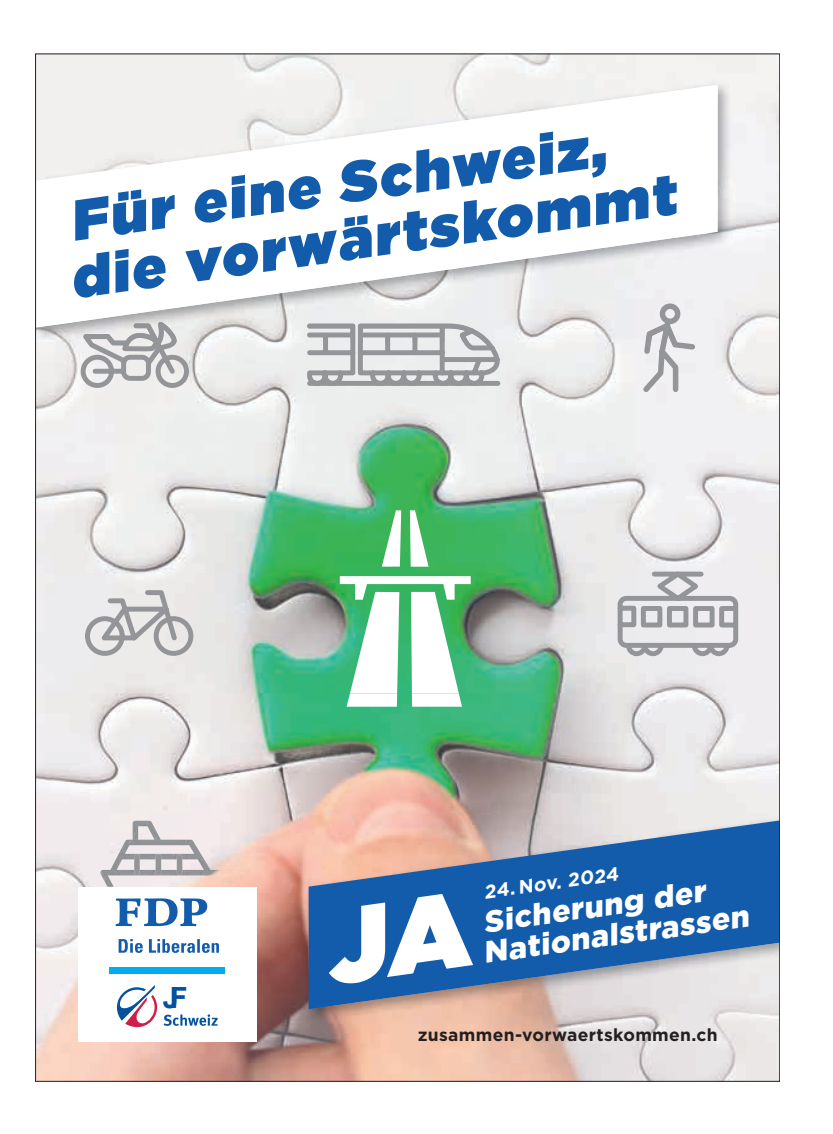
<style>
.page{position:relative;width:833px;height:1134px;background:#fff}
.page>*{position:absolute;margin:0;border:0;box-sizing:border-box;transform-origin:0 0}
.t1{font:57px/57px "Gotham Ultra";color:#135cab}
.t2{font:900 30.38px/30.4px "Gotham";color:#fff}
.t3{font:700 29.12px "Arial";color:#03519f}
.t4{font:700 19px "Gotham";color:#fff}
.t5{font:700 17.5px "Gotham";letter-spacing:.02em;color:#231f20}
</style>
<div class="page">
<img style="left:37px;top:56px;width:741px;height:1023px">
<svg style="left:382px;top:510px;width:19px;height:57px"></svg>
<svg style="left:410px;top:510px;width:18px;height:57px"></svg>
<svg style="left:83px;top:588px;width:113px;height:70px;background:#d2d1d2"></svg>
<svg style="left:76px;top:342px;width:115px;height:48px"></svg>
<svg style="left:615px;top:568px;width:125px;height:91px;background:#ceced0"></svg>
<img style="left:51px;top:693px;width:608px;height:386px">
<svg style="left:340px;top:576px;width:131px;height:131px"></svg>
<img style="left:100px;top:821px;width:145px;height:66px">
<svg style="left:156px;top:854px;width:5px;height:21px"></svg>
<svg style="left:177px;top:854px;width:5px;height:21px"></svg>
<svg style="left:134px;top:854px;width:6px;height:21px"></svg>
<img style="left:37px;top:80px;width:680px;height:262px">
<svg style="left:638px;top:328px;width:60px;height:69px"></svg>
<img style="left:83px;top:328px;width:94px;height:14px">
<svg style="left:304px;top:328px;width:199px;height:60px;background:#c5c7c8"></svg>
<svg style="left:37px;top:85px;width:680px;height:243px"></svg>
<img style="left:303px;top:815px;width:475px;height:208px">
<svg style="left:308px;top:820px;width:470px;height:189px;background:#6888b2"></svg>
<div style="left:78px;top:887px;width:179px;height:154px;background:#fff"></div>
<div style="left:110px;top:968px;width:115px;height:6px;background:#00aeef"></div>
<svg style="left:119px;top:939px;width:24px;height:14px"></svg>
<svg style="left:149px;top:939px;width:70px;height:14px"></svg>
<svg style="left:116px;top:898px;width:91px;height:28px"></svg>
<svg style="left:164px;top:1014px;width:54px;height:12px"></svg>
<svg style="left:117px;top:985px;width:41px;height:42px"></svg>
<div style="left:329px;top:889px;width:144px;height:98px;background:#135cab"></div>
<p class="t1" style="left:58px;top:193px;width:612px;rotate:-8deg">Für eine Schweiz, die vorwärtskommt</p>
<p class="t3" style="left:163px;top:978px;width:26px">JF</p>
<p class="t4" style="left:482px;top:881px;width:137px;rotate:-8deg">24. Nov. 2024</p>
<p class="t2" style="left:477px;top:907px;width:269px;rotate:-8deg">Sicherung der<br>Nationalstrassen</p>
<p class="t5" style="left:418px;top:1025px;width:301px">zusammen-vorwaertskommen.ch</p>
</div>
